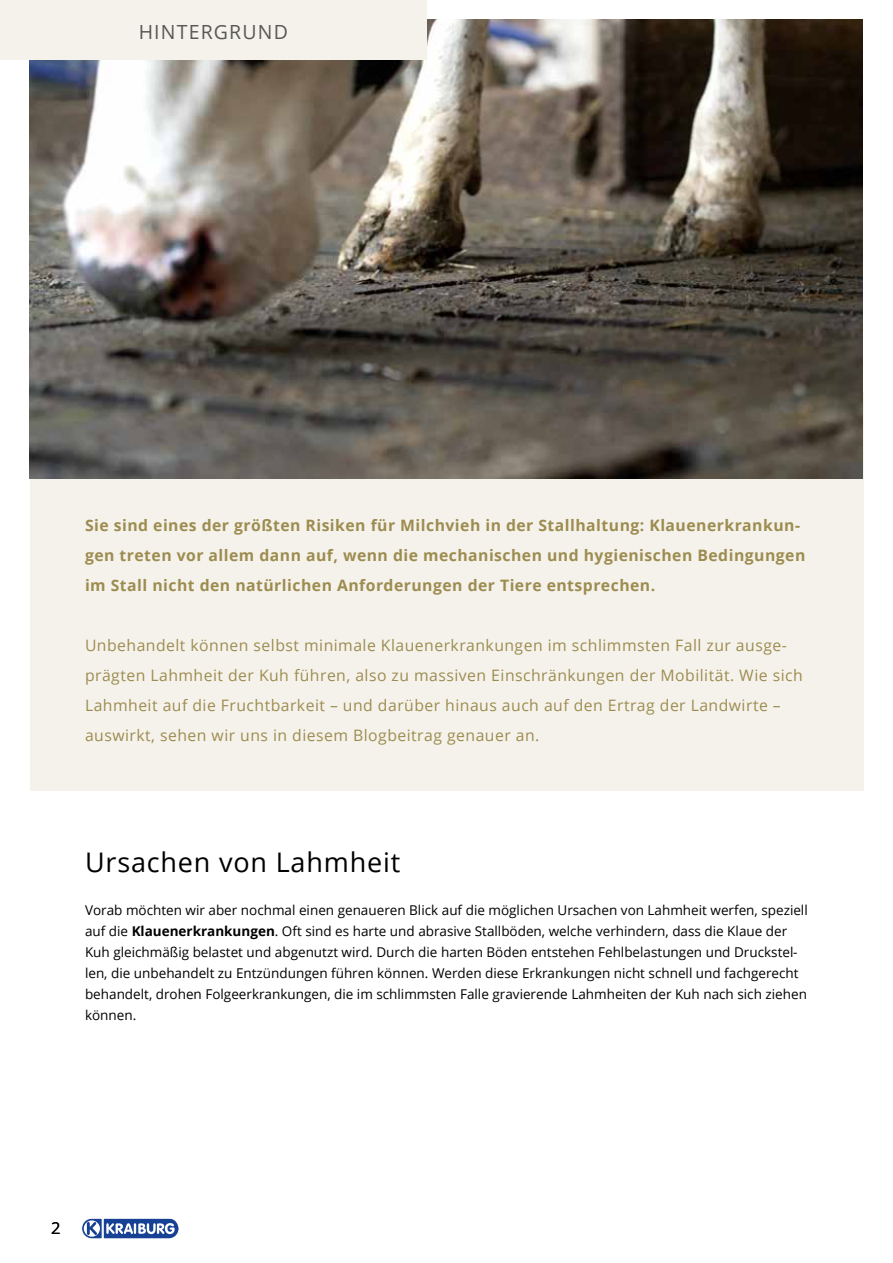
<style>
.page{position:relative;width:893px;height:1263px;background:#fff}
.page>*{position:absolute;margin:0;border:0;box-sizing:border-box;transform-origin:0 0}
.t1{font:27px "Open Sans";letter-spacing:.03em;color:#000}
.t2{font:19.5px "Open Sans";letter-spacing:.06em;color:#575756}
.t3{font:16.5px "Open Sans";color:#000}
.t4{font:15.75px/30px "Open Sans";letter-spacing:.03em;color:#9d8c4f}
.t5{font:700 15.75px/30px "Open Sans";letter-spacing:.03em;color:#9d8c4f}
.t6{font:13.5px/21px "Open Sans";color:#000}
.s1{font-weight:700}
</style>
<div class="page">
<svg style="left:81px;top:1218px;width:98px;height:21px"></svg>
<div style="left:30px;top:392px;width:833px;height:399px;background:#f5f2ec"></div>
<img style="left:30px;top:19px;width:833px;height:459px">
<div style="left:0;top:0;width:427px;height:60px;background:#f5f2ec"></div>
<h2 class="t2" style="left:139px;top:19px;width:151px">HINTERGRUND</h2>
<p class="t5" style="left:85px;top:510px;width:722px">Sie sind eines der größten Risiken für Milchvieh in der Stallhaltung: Klauenerkrankun&shy;gen treten vor allem dann auf, wenn die mechanischen und hygienischen Bedingungen im Stall nicht den natürlichen Anforderungen der Tiere entsprechen.</p>
<p class="t4" style="left:85px;top:630px;width:719px">Unbehandelt können selbst minimale Klauenerkrankungen im schlimmsten Fall zur ausge&shy;prägten Lahmheit der Kuh führen, also zu massiven Einschränkungen der Mobilität. Wie sich Lahmheit auf die Fruchtbarkeit – und darüber hinaus auch auf den Ertrag der Landwirte – auswirkt, sehen wir uns in diesem Blogbeitrag genauer an.</p>
<h1 class="t1" style="left:85px;top:843px;width:317px">Ursachen von Lahmheit</h1>
<p class="t6" style="left:85px;top:899px;width:724px">Vorab möchten wir aber nochmal einen genaueren Blick auf die möglichen Ursachen von Lahmheit werfen, speziell auf die <span class="s1">Klauenerkrankungen</span>. Oft sind es harte und abrasive Stallböden, welche verhindern, dass die Klaue der Kuh gleichmäßig belastet und abgenutzt wird. Durch die harten Böden entstehen Fehlbelastungen und Druckstel&shy;len, die unbehandelt zu Entzündungen führen können. Werden diese Erkrankungen nicht schnell und fachgerecht behandelt, drohen Folgeerkrankungen, die im schlimmsten Falle gravierende Lahmheiten der Kuh nach sich ziehen können.</p>
<p class="t3" style="left:51px;top:1217px;width:11px">2</p>
</div>
